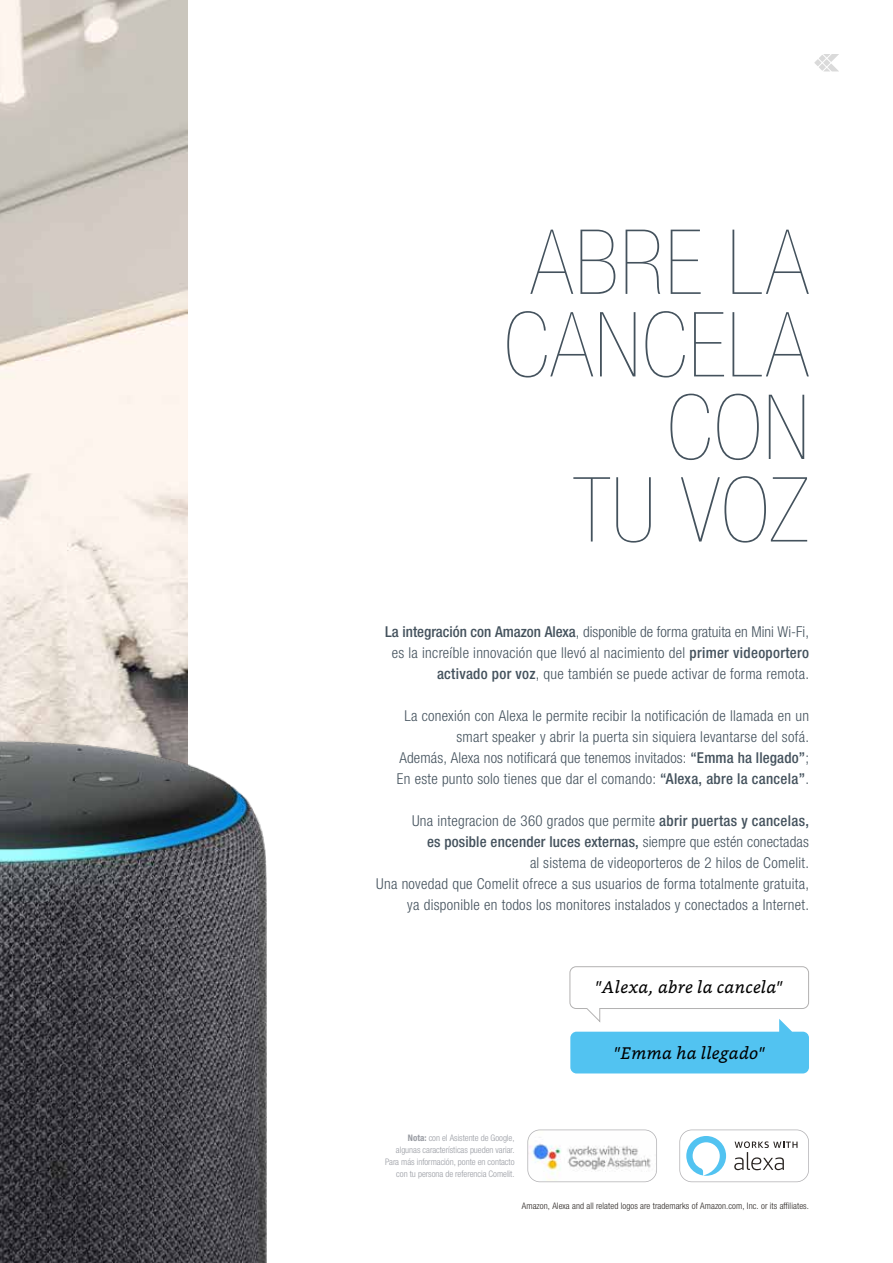
<style>
.page{position:relative;width:893px;height:1263px;background:#fff}
.page>*{position:absolute;margin:0;border:0;box-sizing:border-box;transform-origin:0 0}
.t1{font:200 condensed 90px/82.5px "Helvetica Neue LTW1 G";letter-spacing:.02em;color:#44525d;text-align:right}
.t2{font:italic 16.8px "Bookerly";letter-spacing:.02em;color:#000}
.t3{font:300 condensed 15px/21px "Helvetica Neue LTW1 G";letter-spacing:.02em;color:#44525d;text-align:right}
.t4{font:300 condensed 9px/12px "Helvetica Neue LTW1 G";letter-spacing:-.005em;color:#999ca3;text-align:right}
.t5{font:300 condensed 9px "Helvetica Neue LTW1 G";letter-spacing:.01em;color:#2a2522}
.s1{font-weight:500}
.s2{font-weight:700}
</style>
<div class="page">
<img style="left:0;top:0;width:187px;height:610px">
<svg style="left:814px;top:59px;width:8px;height:7px"></svg>
<div style="left:819px;top:63px;width:7px;height:8px;background:#dadada;border-radius:3px"></div>
<div style="left:819px;top:55px;width:7px;height:7px;background:#dadada;border-radius:3px"></div>
<svg style="left:823px;top:54px;width:16px;height:17px"></svg>
<svg style="left:679px;top:1129px;width:130px;height:53px"></svg>
<svg style="left:527px;top:1129px;width:130px;height:53px"></svg>
<img style="left:0;top:610px;width:267px;height:653px">
<svg style="left:569px;top:966px;width:240px;height:107px"></svg>
<h1 class="t1" style="left:504px;top:222px;width:307px">ABRE LA<br>CANCELA<br>CON<br>TU VOZ</h1>
<p class="t3" style="left:385px;top:621px;width:425px"><span class="s1">La integración con Amazon Alexa</span>, disponible de forma gratuita en Mini Wi-Fi, es la increíble innovación que llevó al nacimiento del <span class="s1">primer videoportero activado por voz</span>, que también se puede activar de forma remota.</p>
<p class="t3" style="left:397px;top:705px;width:414px">La conexión con Alexa le permite recibir la notificación de llamada en un smart speaker y abrir la puerta sin siquiera levantarse del sofá.<br>Además, Alexa nos notificará que tenemos invitados: <span class="s1">“Emma ha llegado”</span>; En este punto solo tienes que dar el comando: <span class="s1">“Alexa, abre la cancela”</span>.</p>
<p class="t3" style="left:376px;top:810px;width:434px">Una integracion de 360 grados que permite <span class="s1">abrir puertas y cancelas,<br>es posible encender luces externas,</span> siempre que estén conectadas<br>al sistema de videoporteros de 2 hilos de Comelit.<br>Una novedad que Comelit ofrece a sus usuarios de forma totalmente gratuita, ya disponible en todos los monitores instalados y conectados a Internet.</p>
<p class="t2" style="left:596px;top:977px;width:189px">"Alexa, abre la cancela"</p>
<p class="t4" style="left:385px;top:1132px;width:131px"><span class="s2">Nota:</span> con el Asistente de Google, algunas características pueden variar.<br>Para más información, ponte en contacto con tu persona de referencia Comelit.</p>
<p class="t2" style="left:614px;top:1043px;width:152px">"Emma ha llegado"</p>
<p class="t5" style="left:522px;top:1200px;width:289px">Amazon, Alexa and all related logos are trademarks of Amazon.com, Inc. or its affiliates.</p>
</div>
